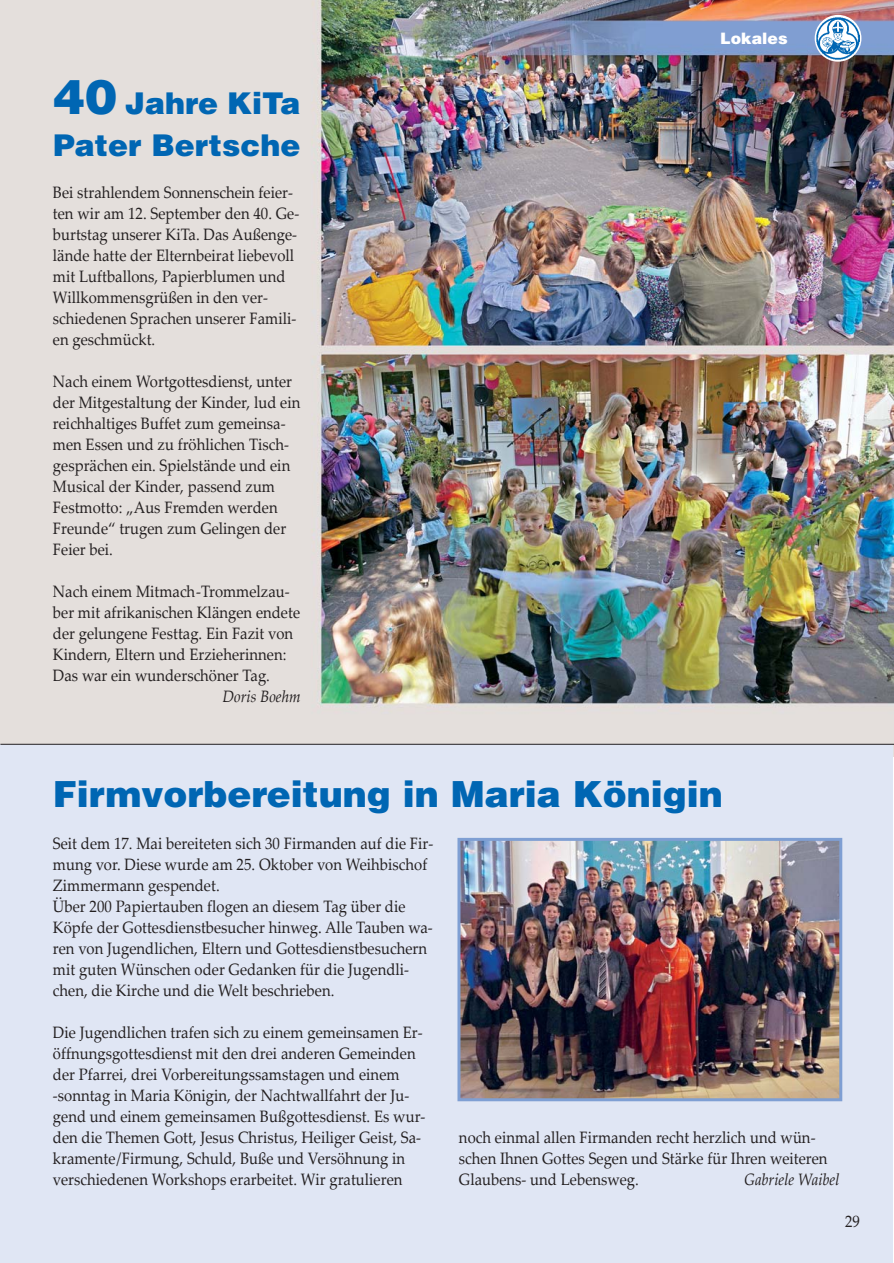
<style>
.page{position:relative;width:894px;height:1263px;background:#fff}
.page>*{position:absolute;margin:0;border:0;box-sizing:border-box;transform-origin:0 0}
.t1{font:900 36px "Helvetica";color:#0066b3}
.t2{font:900 30px/42px "Helvetica";color:#0066b3}
.t3{font:16.5px/21px "Palatino Linotype";color:#231f20;scale:.9 1}
.t4{font:italic 16.5px "Palatino Linotype";color:#231f20;scale:.9 1}
.t5{font:900 15.75px "Helvetica";color:#fff}
.s1{font-size:48px}
</style>
<div class="page">
<img style="left:0;top:0;width:893px;height:744px">
<div style="left:0;top:744px;width:893px;height:519px;background:#e0e6f4"></div>
<svg style="left:815px;top:15px;width:46px;height:47px"></svg>
<img style="left:817px;top:17px;width:43px;height:43px">
<img style="left:462px;top:842px;width:376px;height:255px">
<div style="left:458px;top:838px;width:384px;height:263px;border:3px solid #7f9fd3"></div>
<hr style="left:0;top:744px;width:893px;height:1px;background:#231f20">
<h2 class="t2" style="left:53px;top:85px;width:249px"><span class="s1">40</span> Jahre KiTa<br>Pater Bertsche</h2>
<p class="t3" style="left:53px;top:184px;width:275px">Bei strahlendem Sonnenschein feier&shy;ten wir am 12. September den 40. Ge&shy;burtstag unserer KiTa. Das Außenge&shy;lände hatte der Elternbeirat liebevoll mit Luftballons, Papierblumen und Willkommensgrüßen in den ver&shy;schiedenen Sprachen unserer Famili&shy;en geschmückt.</p>
<p class="t3" style="left:53px;top:373px;width:277px">Nach einem Wortgottesdienst, unter der Mitgestaltung der Kinder, lud ein reichhaltiges Buffet zum gemeinsa&shy;men Essen und zu fröhlichen Tisch&shy;gesprächen ein. Spielstände und ein<br>Musical der Kinder, passend zum<br>Festmotto: „Aus Fremden werden<br>Freunde“ trugen zum Gelingen der<br>Feier bei.</p>
<p class="t3" style="left:53px;top:583px;width:276px">Nach einem Mitmach-Trommelzau&shy;ber mit afrikanischen Klängen endete der gelungene Festtag. Ein Fazit von Kindern, Eltern und Erzieherinnen:<br>Das war ein wunderschöner Tag.</p>
<p class="t4" style="left:222px;top:690px;width:89px">Doris Boehm</p>
<p class="t5" style="left:720px;top:32px;width:69px">Lokales</p>
<h1 class="t1" style="left:53px;top:781px;width:671px">Firmvorbereitung in Maria Königin</h1>
<p class="t3" style="left:53px;top:835px;width:424px">Seit dem 17. Mai bereiteten sich 30 Firmanden auf die Fir&shy;mung vor. Diese wurde am 25. Oktober von Weihbischof Zimmermann gespendet.<br>Über 200 Papiertauben flogen an diesem Tag über die Köpfe der Gottesdienstbesucher hinweg. Alle Tauben wa&shy;ren von Jugendlichen, Eltern und Gottesdienstbesuchern mit guten Wünschen oder Gedanken für die Jugendli&shy;chen, die Kirche und die Welt beschrieben.</p>
<p class="t3" style="left:53px;top:1024px;width:416px">Die Jugendlichen trafen sich zu einem gemeinsamen Er&shy;öffnungsgottesdienst mit den drei anderen Gemeinden der Pfarrei, drei Vorbereitungssamstagen und einem -sonntag in Maria Königin, der Nachtwallfahrt der Ju&shy;gend und einem gemeinsamen Bußgottesdienst. Es wur&shy;den die Themen Gott, Jesus Christus, Heiliger Geist, Sa&shy;kramente/Firmung, Schuld, Buße und Versöhnung in verschiedenen Workshops erarbeitet. Wir gratulieren</p>
<p class="t3" style="left:459px;top:1129px;width:411px">noch einmal allen Firmanden recht herzlich und wün&shy;schen Ihnen Gottes Segen und Stärke für Ihren weiteren<br>Glaubens- und Lebensweg.</p>
<p class="t4" style="left:744px;top:1173px;width:107px">Gabriele Waibel</p>
<p class="t3" style="left:845px;top:1213px;width:18px">29</p>
</div>
